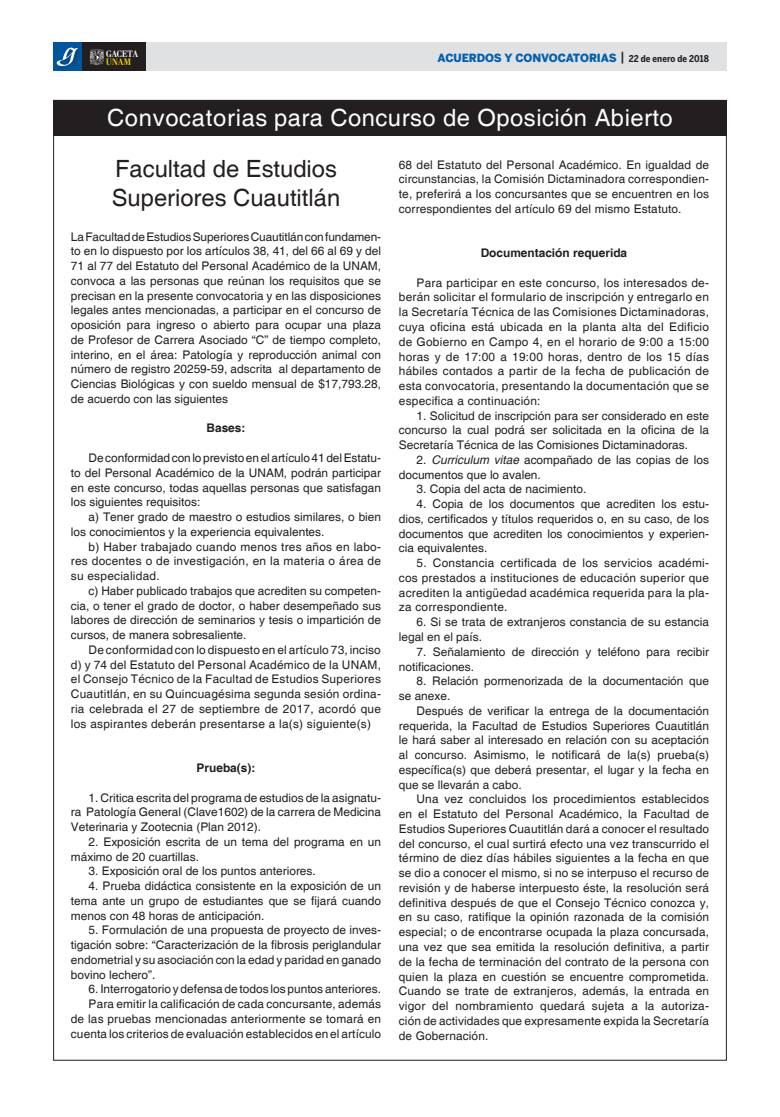
<style>
.page{position:relative;width:780px;height:1117px;background:#fff}
.page>*{position:absolute;margin:0;border:0;box-sizing:border-box;transform-origin:0 0}
.t1{font:23.75px "Helvetica";letter-spacing:.02em;color:#fff}
.Convo_texto{font:23.75px "Helvetica";color:#231f20}
.Convo_texto-2{font:11.88px/14.8px "Helvetica";color:#231f20;text-align:justify}
.Convo_texto-3{font:700 11.88px "Helvetica";color:#231f20}
.t2{font:900 11.25px "Benton Sans";letter-spacing:-.015em;color:#0160ae}
.t3{font:700 9.25px "Stilson";letter-spacing:.01em;color:#fff}
.t4{font:700 9.25px "Stilson";color:#fed304}
.s1{font-family:"Benton Sans Cond";font-weight:500;font-size:12.5px;color:#231f20}
.s2{font-family:"Benton Sans Cond";font-weight:700;font-size:9.38px;color:#231f20}
.s3{font-style:italic}
</style>
<div class="page">
<div style="left:53px;top:43px;width:673px;height:28px;background:#e0e1e3"></div>
<div style="left:53px;top:43px;width:92px;height:28px;background:#231f20"></div>
<div style="left:53px;top:43px;width:28px;height:28px;background:#01579f"></div>
<svg style="left:90px;top:49px;width:14px;height:16px"></svg>
<div style="left:55px;top:45px;width:28px;height:27px;background:#231f20;opacity:.45"></div>
<svg style="left:56px;top:47px;width:22px;height:19px"></svg>
<div style="left:53px;top:100px;width:673px;height:36px;background:#231f20"></div>
<p class="t3" style="left:106px;top:48px;width:33px">GACETA</p>
<p class="t4" style="left:106px;top:56px;width:26px">UNAM</p>
<p class="t2" style="left:437px;top:51px;width:273px">ACUERDOS Y CONVOCATORIAS <span class="s1">|</span> <span class="s2">22 de enero de 2018</span></p>
<p class="t1" style="left:107px;top:104px;width:567px">Convocatorias para Concurso de Oposición Abierto</p>
<p class="Convo_texto" style="left:115px;top:155px;width:223px">Facultad de Estudios</p>
<p class="Convo_texto" style="left:112px;top:184px;width:230px">Superiores Cuautitlán</p>
<p class="Convo_texto-2" style="left:71px;top:229px;width:312px">La Facultad de Estudios Superiores Cuautitlán con fundamen&shy;to en lo dispuesto por los artículos 38, 41, del 66 al 69 y del 71 al 77 del Estatuto del Personal Académico de la UNAM, convoca a las personas que reúnan los requisitos que se precisan en la presente convocatoria y en las disposiciones legales antes mencionadas, a participar en el concurso de oposición para ingreso o abierto para ocupar una plaza de Profesor de Carrera Asociado “C” de tiempo completo, interino, en el área: Patología y reproducción animal con número de registro 20259-59, adscrita al departamento de Ciencias Biológicas y con sueldo mensual de $17,793.28, de acuerdo con las siguientes</p>
<p class="Convo_texto-3" style="left:206px;top:421px;width:40px">Bases:</p>
<p class="Convo_texto-2" style="left:71px;top:451px;width:312px;text-indent:18px">De conformidad con lo previsto en el artículo 41 del Estatu&shy;to del Personal Académico de la UNAM, podrán participar en este concurso, todas aquellas personas que satisfagan los siguientes requisitos:</p>
<p class="Convo_texto-2" style="left:71px;top:510px;width:312px;text-indent:18px">a) Tener grado de maestro o estudios similares, o bien los conocimientos y la experiencia equivalentes.</p>
<p class="Convo_texto-2" style="left:71px;top:539px;width:312px;text-indent:18px">b) Haber trabajado cuando menos tres años en labo&shy;res docentes o de investigación, en la materia o área de su especialidad.</p>
<p class="Convo_texto-2" style="left:71px;top:583px;width:312px;text-indent:18px">c) Haber publicado trabajos que acrediten su competen&shy;cia, o tener el grado de doctor, o haber desempeñado sus labores de dirección de seminarios y tesis o impartición de cursos, de manera sobresaliente.</p>
<p class="Convo_texto-2" style="left:71px;top:642px;width:311px;text-indent:18px">De conformidad con lo dispuesto en el artículo 73, inciso d) y 74 del Estatuto del Personal Académico de la UNAM, el Consejo Técnico de la Facultad de Estudios Superiores Cuautitlán, en su Quincuagésima segunda sesión ordina&shy;ria celebrada el 27 de septiembre de 2017, acordó que los aspirantes deberán presentarse a la(s) siguiente(s)</p>
<p class="Convo_texto-3" style="left:197px;top:760px;width:60px">Prueba(s):</p>
<p class="Convo_texto-2" style="left:71px;top:790px;width:312px;text-indent:18px">1. Critica escrita del programa de estudios de la asignatu&shy;ra Patología General (Clave1602) de la carrera de Medicina Veterinaria y Zootecnia (Plan 2012).</p>
<p class="Convo_texto-2" style="left:71px;top:834px;width:312px;text-indent:18px">2. Exposición escrita de un tema del programa en un máximo de 20 cuartillas.</p>
<p class="Convo_texto-2" style="left:89px;top:864px;width:229px">3. Exposición oral de los puntos anteriores.</p>
<p class="Convo_texto-2" style="left:71px;top:878px;width:312px;text-indent:18px">4. Prueba didáctica consistente en la exposición de un tema ante un grupo de estudiantes que se fijará cuando menos con 48 horas de anticipación.</p>
<p class="Convo_texto-2" style="left:71px;top:923px;width:312px;text-indent:18px">5. Formulación de una propuesta de proyecto de inves&shy;tigación sobre: “Caracterización de la fibrosis periglandular endometrial y su asociación con la edad y paridad en ganado bovino lechero”.</p>
<p class="Convo_texto-2" style="left:89px;top:982px;width:294px">6. Interrogatorio y defensa de todos los puntos anteriores.</p>
<p class="Convo_texto-2" style="left:71px;top:996px;width:312px;text-indent:18px">Para emitir la calificación de cada concursante, además de las pruebas mencionadas anteriormente se tomará en cuenta los criterios de evaluación establecidos en el artículo</p>
<p class="Convo_texto-2" style="left:399px;top:157px;width:311px">68 del Estatuto del Personal Académico. En igualdad de circunstancias, la Comisión Dictaminadora correspondien&shy;te, preferirá a los concursantes que se encuentren en los correspondientes del artículo 69 del mismo Estatuto.</p>
<p class="Convo_texto-3" style="left:480px;top:246px;width:148px">Documentación requerida</p>
<p class="Convo_texto-2" style="left:399px;top:275px;width:312px;text-indent:18px">Para participar en este concurso, los interesados de&shy;berán solicitar el formulario de inscripción y entregarlo en la Secretaría Técnica de las Comisiones Dictaminadoras, cuya oficina está ubicada en la planta alta del Edificio de Gobierno en Campo 4, en el horario de 9:00 a 15:00 horas y de 17:00 a 19:00 horas, dentro de los 15 días hábiles contados a partir de la fecha de publicación de esta convocatoria, presentando la documentación que se especifica a continuación:</p>
<p class="Convo_texto-2" style="left:399px;top:408px;width:312px;text-indent:18px">1. Solicitud de inscripción para ser considerado en este concurso la cual podrá ser solicitada en la oficina de la Secretaría Técnica de las Comisiones Dictaminadoras.</p>
<p class="Convo_texto-2" style="left:399px;top:452px;width:312px;text-indent:18px">2. <span class="s3">Curriculum vitae</span> acompañado de las copias de los documentos que lo avalen.</p>
<p class="Convo_texto-2" style="left:416px;top:482px;width:171px">3. Copia del acta de nacimiento.</p>
<p class="Convo_texto-2" style="left:399px;top:497px;width:312px;text-indent:18px">4. Copia de los documentos que acrediten los estu&shy;dios, certificados y títulos requeridos o, en su caso, de los documentos que acrediten los conocimientos y experien&shy;cia equivalentes.</p>
<p class="Convo_texto-2" style="left:399px;top:556px;width:311px;text-indent:18px">5. Constancia certificada de los servicios académi&shy;cos prestados a instituciones de educación superior que acrediten la antigüedad académica requerida para la pla&shy;za correspondiente.</p>
<p class="Convo_texto-2" style="left:399px;top:615px;width:312px;text-indent:18px">6. Si se trata de extranjeros constancia de su estancia legal en el país.</p>
<p class="Convo_texto-2" style="left:399px;top:644px;width:312px;text-indent:18px">7. Señalamiento de dirección y teléfono para recibir notificaciones.</p>
<p class="Convo_texto-2" style="left:399px;top:674px;width:312px;text-indent:18px">8. Relación pormenorizada de la documentación que se anexe.</p>
<p class="Convo_texto-2" style="left:399px;top:703px;width:312px;text-indent:18px">Después de verificar la entrega de la documentación requerida, la Facultad de Estudios Superiores Cuautitlán le hará saber al interesado en relación con su aceptación al concurso. Asimismo, le notificará de la(s) prueba(s) específica(s) que deberá presentar, el lugar y la fecha en que se llevarán a cabo.</p>
<p class="Convo_texto-2" style="left:399px;top:792px;width:312px;text-indent:18px">Una vez concluidos los procedimientos establecidos en el Estatuto del Personal Académico, la Facultad de Estudios Superiores Cuautitlán dará a conocer el resultado del concurso, el cual surtirá efecto una vez transcurrido el término de diez días hábiles siguientes a la fecha en que se dio a conocer el mismo, si no se interpuso el recurso de revisión y de haberse interpuesto éste, la resolución será definitiva después de que el Consejo Técnico conozca y, en su caso, ratifique la opinión razonada de la comisión especial; o de encontrarse ocupada la plaza concursada, una vez que sea emitida la resolución definitiva, a partir de la fecha de terminación del contrato de la persona con quien la plaza en cuestión se encuentre comprometida.<br>Cuando se trate de extranjeros, además, la entrada en vigor del nombramiento quedará sujeta a la autoriza&shy;ción de actividades que expresamente expida la Secretaría de Gobernación.</p>
</div>
